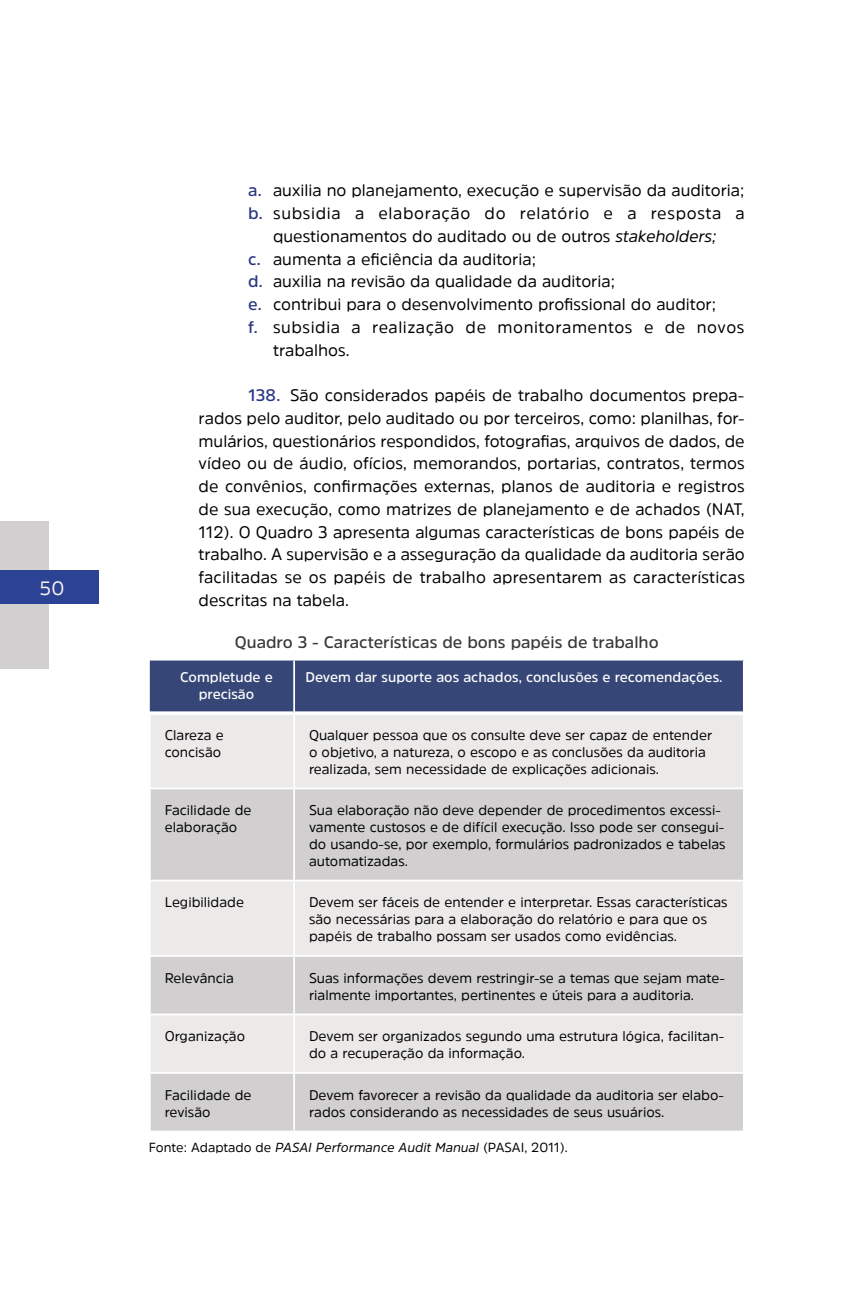
<style>
.page{position:relative;width:844px;height:1290px;background:#fff}
.page>*{position:absolute;margin:0;border:0;box-sizing:border-box;transform-origin:0 0}
.t1{font:19.25px "Amsi Pro";color:#f5f2f1}
.t2{font:16.62px/22.8px "Amsi Pro";color:#000;text-align:justify}
.t3{font:16.62px "Amsi Pro";letter-spacing:.03em;color:#000}
.t4{font:600 16.62px "Amsi Pro";color:#3a3938}
.t5{font:16.62px "Amsi Pro";letter-spacing:.04em;color:#000}
.t6{font:14px/16.8px "Amsi Pro";color:#000}
.t7{font:600 14px/16.8px "Amsi Pro";color:#fff;text-align:center}
.t8{font:13.12px "Amsi Pro";color:#000}
.s1{font-weight:600;color:#283583}
.s2{font-style:italic}
</style>
<div class="page">
<div style="left:0;top:521px;width:49px;height:147px;background:#d1cfcf"></div>
<div style="left:0;top:570px;width:99px;height:34px;background:#2c4295"></div>
<div style="left:150px;top:660px;width:592px;height:51px;background:#364676"></div>
<div style="left:151px;top:715px;width:591px;height:72px;background:#ece9e9"></div>
<svg style="left:151px;top:789px;width:591px;height:341px;background:#dbd9d9"></svg>
<svg style="left:149px;top:711px;width:144px;height:1px"></svg>
<svg style="left:295px;top:711px;width:447px;height:1px"></svg>
<hr style="left:293px;top:660px;width:2px;height:53px;background:#fff">
<hr style="left:293px;top:713px;width:2px;height:74px;background:#fff">
<hr style="left:293px;top:789px;width:2px;height:91px;background:#fff">
<hr style="left:149px;top:880px;width:145px;height:1px;background:#fff">
<hr style="left:293px;top:881px;width:2px;height:74px;background:#fff">
<hr style="left:294px;top:880px;width:450px;height:1px;background:#fff">
<hr style="left:149px;top:955px;width:145px;height:2px;background:#fff">
<hr style="left:293px;top:957px;width:2px;height:56px;background:#fff">
<hr style="left:294px;top:955px;width:450px;height:2px;background:#fff">
<hr style="left:149px;top:1013px;width:145px;height:2px;background:#fff">
<hr style="left:293px;top:1015px;width:2px;height:57px;background:#fff">
<hr style="left:294px;top:1013px;width:450px;height:2px;background:#fff">
<hr style="left:149px;top:1072px;width:145px;height:2px;background:#fff">
<hr style="left:293px;top:1074px;width:2px;height:56px;background:#fff">
<hr style="left:294px;top:1072px;width:450px;height:2px;background:#fff">
<h1 class="t1" style="left:40px;top:575px;width:26px">50</h1>
<p class="t2" style="left:248px;top:179px;width:497px"><span class="s1">a.</span> auxilia no planejamento, execução e supervisão da auditoria;</p>
<p class="t5" style="left:248px;top:202px;width:498px"><span class="s1">b.</span> subsidia a elaboração do relatório e a resposta a</p>
<p class="t2" style="left:273px;top:224px;width:444px">questionamentos do auditado ou de outros <span class="s2">stakeholders;</span></p>
<p class="t2" style="left:248px;top:247px;width:289px"><span class="s1">c.</span> aumenta a eficiência da auditoria;</p>
<p class="t2" style="left:248px;top:270px;width:368px"><span class="s1">d.</span> auxilia na revisão da qualidade da auditoria;</p>
<p class="t2" style="left:248px;top:292px;width:469px"><span class="s1">e.</span> contribui para o desenvolvimento profissional do auditor;</p>
<p class="t3" style="left:248px;top:316px;width:497px"><span class="s1">f.</span> subsidia a realização de monitoramentos e de novos</p>
<p class="t2" style="left:273px;top:338px;width:78px">trabalhos.</p>
<p class="t2" style="left:198px;top:383px;width:548px;text-indent:50px"><span class="s1">138.</span> São considerados papéis de trabalho documentos prepa&shy;rados pelo auditor, pelo auditado ou por terceiros, como: planilhas, for&shy;mulários, questionários respondidos, fotografias, arquivos de dados, de vídeo ou de áudio, ofícios, memorandos, portarias, contratos, termos de convênios, confirmações externas, planos de auditoria e registros de sua execução, como matrizes de planejamento e de achados (NAT, 112). O Quadro 3 apresenta algumas características de bons papéis de trabalho. A supervisão e a asseguração da qualidade da auditoria serão facilitadas se os papéis de trabalho apresentarem as características descritas na tabela.</p>
<p class="t4" style="left:235px;top:631px;width:425px">Quadro 3 - Características de bons papéis de trabalho</p>
<p class="t7" style="left:180px;top:669px;width:94px">Completude e precisão</p>
<p class="t7" style="left:305px;top:669px;width:418px">Devem dar suporte aos achados, conclusões e recomendações.</p>
<p class="t6" style="left:165px;top:726px;width:61px">Clareza e concisão</p>
<p class="t6" style="left:309px;top:726px;width:404px">Qualquer pessoa que os consulte deve ser capaz de entender o objetivo, a natureza, o escopo e as conclusões da auditoria realizada, sem necessidade de explicações adicionais.</p>
<p class="t6" style="left:165px;top:801px;width:88px">Facilidade de elaboração</p>
<p class="t6" style="left:309px;top:801px;width:418px">Sua elaboração não deve depender de procedimentos excessi&shy;vamente custosos e de difícil execução. Isso pode ser consegui&shy;do usando-se, por exemplo, formulários padronizados e tabelas automatizadas.</p>
<p class="t6" style="left:165px;top:894px;width:81px">Legibilidade</p>
<p class="t6" style="left:309px;top:894px;width:420px">Devem ser fáceis de entender e interpretar. Essas características são necessárias para a elaboração do relatório e para que os papéis de trabalho possam ser usados como evidências.</p>
<p class="t6" style="left:165px;top:969px;width:71px">Relevância</p>
<p class="t6" style="left:309px;top:969px;width:417px">Suas informações devem restringir-se a temas que sejam mate&shy;rialmente importantes, pertinentes e úteis para a auditoria.</p>
<p class="t6" style="left:165px;top:1027px;width:82px">Organização</p>
<p class="t6" style="left:309px;top:1027px;width:416px">Devem ser organizados segundo uma estrutura lógica, facilitan&shy;do a recuperação da informação.</p>
<p class="t6" style="left:165px;top:1086px;width:88px">Facilidade de revisão</p>
<p class="t6" style="left:309px;top:1086px;width:416px">Devem favorecer a revisão da qualidade da auditoria ser elabo&shy;rados considerando as necessidades de seus usuários.</p>
<p class="t8" style="left:149px;top:1138px;width:420px">Fonte: Adaptado de <span class="s2">PASAI Performance Audit Manual</span> (PASAI, 2011).</p>
</div>
